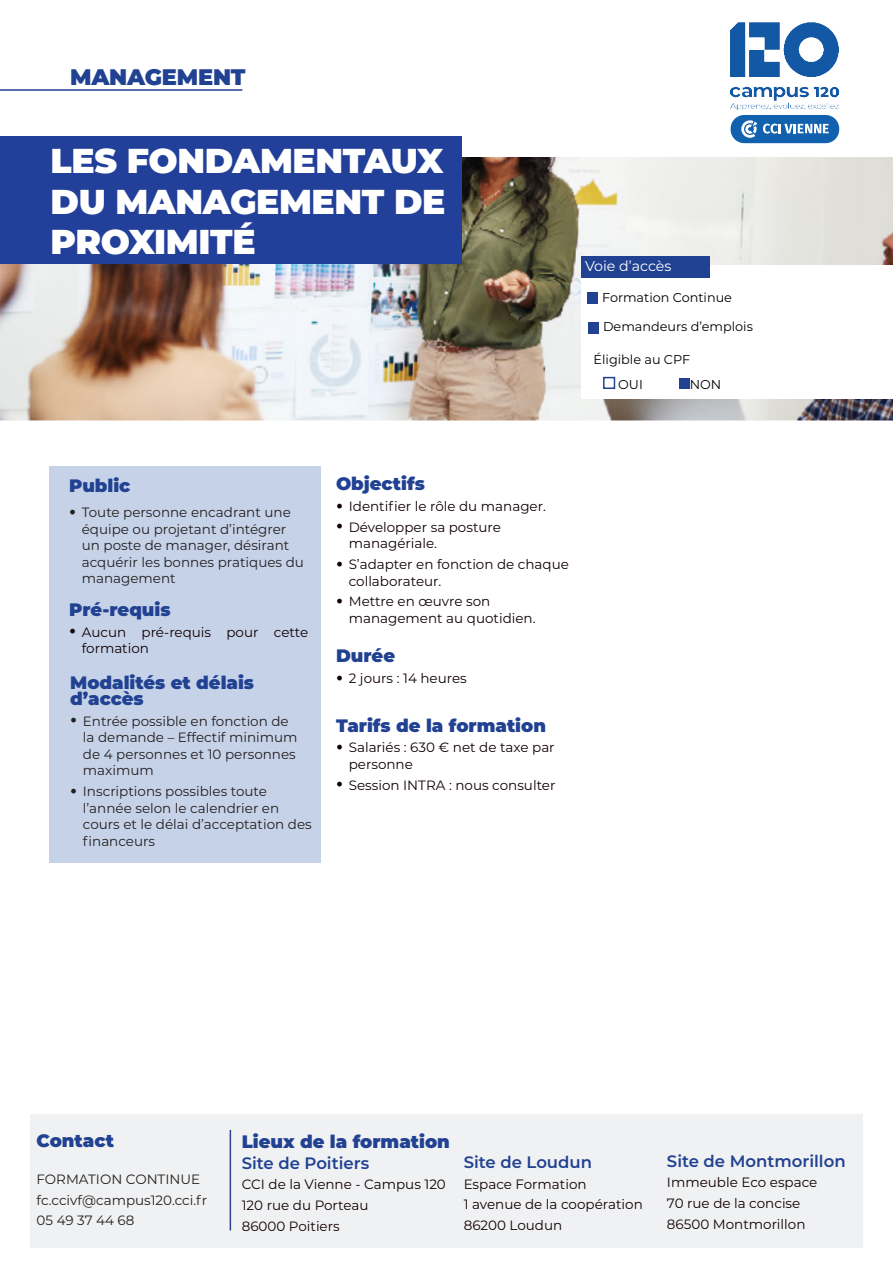
<style>
.page{position:relative;width:893px;height:1263px;background:#fff}
.page>*{position:absolute;margin:0;border:0;box-sizing:border-box;transform-origin:0 0}
.GRAND_TITRE_RUBRIQUE{font:900 34.5px/40.5px "Montserrat";letter-spacing:-.01em;color:#fff;text-align:justify}
.GRAND_TITRE_RUBRIQUE-2{font:900 22.5px "Montserrat";letter-spacing:-.01em;color:#214292}
.problematique{font:900 18px/16.5px "Montserrat";color:#214292}
.problematique-2{font:600 16.5px "Montserrat";color:#214292}
.problematique-3{font:14.25px "Montserrat";color:#fff}
.problematique-4{font:13.5px/16.5px "Montserrat";color:#100003}
.problematique-5{font:13.5px/16.5px "Montserrat";color:#231f20}
.problematique-6{font:12.75px "Montserrat";color:#000}
.s1{font-family:"Minion Pro";font-size:18px}
</style>
<div class="page">
<img style="left:0;top:157px;width:893px;height:263px">
<img style="left:729px;top:22px;width:111px;height:122px">
<div style="left:731px;top:115px;width:108px;height:28px;background:#1161af;border-radius:14px"></div>
<svg style="left:763px;top:124px;width:66px;height:10px"></svg>
<svg style="left:741px;top:120px;width:16px;height:18px"></svg>
<div style="left:49px;top:467px;width:272px;height:396px;background:#c6d2e8"></div>
<div style="left:0;top:136px;width:461px;height:128px;background:#223f99"></div>
<div style="left:31px;top:1114px;width:832px;height:133px;background:#f0f1f2"></div>
<hr style="left:0;top:89px;width:242px;height:2px;background:#214292">
<hr style="left:230px;top:1130px;width:1px;height:100px;background:#253f8e">
<div style="left:581px;top:266px;width:312px;height:133px;background:#fff"></div>
<div style="left:581px;top:256px;width:129px;height:22px;background:#214292"></div>
<div style="left:587px;top:292px;width:10px;height:12px;background:#214292"></div>
<div style="left:603px;top:377px;width:12px;height:12px;border:2px solid #214292"></div>
<div style="left:679px;top:378px;width:11px;height:11px;background:#214292"></div>
<div style="left:588px;top:322px;width:11px;height:11px;background:#214292"></div>
<p class="GRAND_TITRE_RUBRIQUE-2" style="left:70px;top:60px;width:177px">MANAGEMENT</p>
<p class="GRAND_TITRE_RUBRIQUE" style="left:51px;top:138px;width:396px">LES FONDAMENTAUX DU MANAGEMENT DE PROXIMITÉ</p>
<p class="problematique-3" style="left:585px;top:257px;width:88px">Voie d’accès</p>
<p class="problematique-6" style="left:602px;top:289px;width:131px">Formation Continue</p>
<p class="problematique-6" style="left:603px;top:317px;width:151px">Demandeurs d’emplois</p>
<p class="problematique-6" style="left:594px;top:351px;width:98px">Éligible au CPF</p>
<p class="problematique-6" style="left:618px;top:375px;width:26px">OUI</p>
<p class="problematique-6" style="left:690px;top:375px;width:33px">NON</p>
<h3 class="problematique" style="left:69px;top:476px;width:63px">Public</h3>
<p class="problematique-5" style="left:82px;top:503px;width:224px;text-indent:-13px"><span class="s1">•</span> Toute personne encadrant une équipe ou projetant d’intégrer un poste de manager, désirant acquérir les bonnes pratiques du management</p>
<h3 class="problematique" style="left:69px;top:600px;width:103px">Pré-requis</h3>
<p class="problematique-4" style="left:82px;top:623px;width:228px;text-indent:-13px"><span class="s1">•</span> Aucun pré-requis pour cette formation</p>
<h3 class="problematique" style="left:70px;top:673px;width:185px">Modalités et délais d’accès</h3>
<p class="problematique-5" style="left:83px;top:712px;width:216px;text-indent:-13px"><span class="s1">•</span> Entrée possible en fonction de la demande – Effectif minimum de 4 personnes et 10 personnes maximum</p>
<p class="problematique-5" style="left:83px;top:783px;width:230px;text-indent:-13px"><span class="s1">•</span> Inscriptions possibles toute l’année selon le calendrier en cours et le délai d’acceptation des financeurs</p>
<p class="problematique" style="left:336px;top:475px;width:90px">Objectifs</p>
<p class="problematique-4" style="left:336px;top:498px;width:211px"><span class="s1">•</span> Identifier le rôle du manager.</p>
<p class="problematique-4" style="left:349px;top:518px;width:154px;text-indent:-13px"><span class="s1">•</span> Développer sa posture managériale.</p>
<p class="problematique-4" style="left:349px;top:556px;width:222px;text-indent:-13px"><span class="s1">•</span> S’adapter en fonction de chaque collaborateur.</p>
<p class="problematique-4" style="left:349px;top:593px;width:188px;text-indent:-13px"><span class="s1">•</span> Mettre en œuvre son management au quotidien.</p>
<p class="problematique" style="left:336px;top:646px;width:61px">Durée</p>
<p class="problematique-4" style="left:336px;top:669px;width:132px"><span class="s1">•</span> 2 jours : 14 heures</p>
<p class="problematique" style="left:336px;top:716px;width:211px">Tarifs de la formation</p>
<p class="problematique-4" style="left:349px;top:739px;width:207px;text-indent:-13px"><span class="s1">•</span> Salariés : 630 € net de taxe par personne</p>
<p class="problematique-4" style="left:336px;top:776px;width:221px"><span class="s1">•</span> Session INTRA : nous consulter</p>
<p class="problematique" style="left:37px;top:1131px;width:79px">Contact</p>
<p class="problematique-5" style="left:37px;top:1170px;width:165px">FORMATION CONTINUE</p>
<p class="problematique-5" style="left:37px;top:1191px;width:172px">fc.ccivf@campus120.cci.fr</p>
<p class="problematique-5" style="left:37px;top:1212px;width:99px">05 49 37 44 68</p>
<p class="problematique" style="left:242px;top:1132px;width:210px">Lieux de la formation</p>
<p class="problematique-2" style="left:242px;top:1151px;width:129px">Site de Poitiers</p>
<p class="problematique-4" style="left:242px;top:1176px;width:206px">CCI de la Vienne - Campus 120</p>
<p class="problematique-4" style="left:242px;top:1197px;width:128px">120 rue du Porteau</p>
<p class="problematique-4" style="left:242px;top:1217px;width:100px">86000 Poitiers</p>
<p class="problematique-2" style="left:464px;top:1150px;width:130px">Site de Loudun</p>
<p class="problematique-4" style="left:464px;top:1175px;width:124px">Espace Formation</p>
<p class="problematique-4" style="left:464px;top:1196px;width:181px">1 avenue de la coopération</p>
<p class="problematique-4" style="left:464px;top:1216px;width:100px">86200 Loudun</p>
<p class="problematique-2" style="left:667px;top:1149px;width:180px">Site de Montmorillon</p>
<p class="problematique-4" style="left:667px;top:1174px;width:152px">Immeuble Eco espace</p>
<p class="problematique-4" style="left:667px;top:1195px;width:135px">70 rue de la concise</p>
<p class="problematique-4" style="left:667px;top:1215px;width:140px">86500 Montmorillon</p>
</div>
